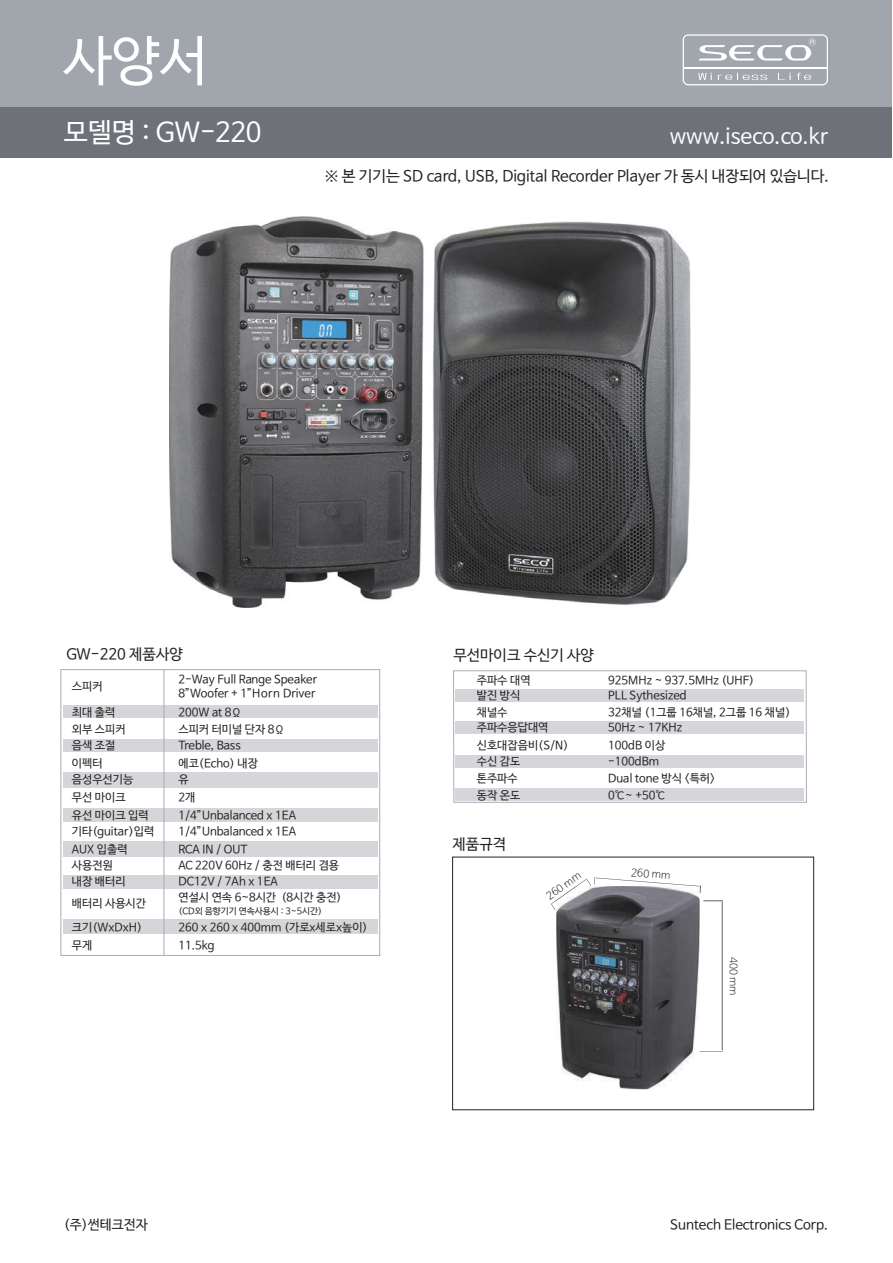
<style>
.page{position:relative;width:893px;height:1263px;background:#fff}
.page>*{position:absolute;margin:0;border:0;box-sizing:border-box;transform-origin:0 0}
.t1{font:53.85px "Nanum Barun Gothic OTF KS Cms UHC H";color:#fff}
.t2{font:27px "Nanum Barun Gothic OTF KS Cms UHC H";letter-spacing:-.02em;color:#fff}
.t3{font:21px "Nanum Barun Gothic OTF KS Cms UHC H";color:#fff}
.t4{font:15.3px "Nanum Barun Gothic OTF KS Cms UHC H";color:#242122}
.t5{font:15px "Nanum Barun Gothic OTF KS Cms UHC H";color:#242122}
.t6{font:13.5px "Nanum Barun Gothic OTF KS Cms UHC H";color:#231f20}
.t7{font:11.4px/15.8px "Nanum Barun Gothic OTF KS Cms UHC H";color:#242122}
.t8{font:10.5px "Nanum Barun Gothic OTF Light KS Cms UHC H";color:#242122}
.t9{font:10.2px "Nanum Barun Gothic OTF Light KS Cms UHC H";color:#242122}
.t10{font:9px "Nanum Barun Gothic OTF KS Cms UHC H";color:#242122}
</style>
<div class="page">
<div style="left:0;top:0;width:892px;height:107px;background:#a0a6ac"></div>
<div style="left:0;top:107px;width:892px;height:51px;background:#6e7178"></div>
<svg style="left:683px;top:34px;width:145px;height:51px"></svg>
<div style="left:453px;top:670px;width:354px;height:133px;border:1px solid #a8adb5"></div>
<div style="left:456px;top:689px;width:348px;height:13px;background:#d5d6d9"></div>
<div style="left:456px;top:721px;width:348px;height:13px;background:#d5d6d9"></div>
<div style="left:456px;top:755px;width:348px;height:13px;background:#d5d6d9"></div>
<div style="left:456px;top:789px;width:348px;height:12px;background:#d5d6d9"></div>
<div style="left:452px;top:857px;width:362px;height:253px;border:1px solid #242122"></div>
<hr style="left:722px;top:902px;width:1px;height:148px;background:#5c5e63">
<svg style="left:704px;top:901px;width:19px;height:1px"></svg>
<svg style="left:596px;top:878px;width:103px;height:8px"></svg>
<img style="left:556px;top:886px;width:144px;height:203px">
<svg style="left:699px;top:1050px;width:24px;height:2px"></svg>
<svg style="left:694px;top:885px;width:7px;height:8px"></svg>
<svg style="left:551px;top:877px;width:45px;height:33px"></svg>
<div style="left:60px;top:669px;width:320px;height:287px;border:1px solid #a8adb5"></div>
<div style="left:63px;top:705px;width:315px;height:13px;background:#d5d6d9"></div>
<div style="left:63px;top:739px;width:315px;height:13px;background:#d5d6d9"></div>
<div style="left:63px;top:772px;width:315px;height:15px;background:#d5d6d9"></div>
<div style="left:63px;top:808px;width:315px;height:14px;background:#d5d6d9"></div>
<div style="left:63px;top:842px;width:315px;height:15px;background:#d5d6d9"></div>
<div style="left:63px;top:875px;width:315px;height:14px;background:#d5d6d9"></div>
<div style="left:63px;top:920px;width:315px;height:14px;background:#d5d6d9"></div>
<hr style="left:163px;top:670px;width:1px;height:285px;background:#a8adb5">
<img style="left:169px;top:216px;width:521px;height:392px">
<h1 class="t1" style="left:64px;top:38px;width:146px">사양서</h1>
<h2 class="t2" style="left:64px;top:121px;width:199px">모델명 : GW-220</h2>
<h3 class="t3" style="left:670px;top:127px;width:160px">www.iseco.co.kr</h3>
<h3 class="t4" style="left:325px;top:170px;width:506px">※ 본 기기는 SD card, USB, Digital Recorder Player 가 동시 내장되어 있습니다.</h3>
<h3 class="t5" style="left:66px;top:647px;width:118px">GW-220 제품사양</h3>
<p class="t7" style="left:72px;top:679px;width:32px">스피커</p>
<p class="t7" style="left:178px;top:673px;width:140px;line-height:14px">2-Way Full Range Speaker<br>8”Woofer + 1”Horn Driver</p>
<p class="t7" style="left:72px;top:705px;width:45px">최대 출력</p>
<p class="t7" style="left:178px;top:705px;width:65px">200W at 8Ω</p>
<p class="t7" style="left:72px;top:722px;width:55px">외부 스피커</p>
<p class="t7" style="left:178px;top:722px;width:108px">스피커 터미널 단자 8Ω</p>
<p class="t7" style="left:72px;top:739px;width:45px">음색 조절</p>
<p class="t7" style="left:178px;top:739px;width:64px">Treble, Bass</p>
<p class="t7" style="left:72px;top:756px;width:32px">이펙터</p>
<p class="t7" style="left:178px;top:756px;width:81px">에코(Echo) 내장</p>
<p class="t7" style="left:72px;top:773px;width:63px">음성우선기능</p>
<p class="t7" style="left:178px;top:773px;width:12px">유</p>
<p class="t7" style="left:72px;top:809px;width:78px">유선 마이크 입력</p>
<p class="t7" style="left:178px;top:809px;width:119px">1/4”Unbalanced x 1EA</p>
<p class="t7" style="left:178px;top:842px;width:71px">RCA IN / OUT</p>
<p class="t7" style="left:178px;top:891px;width:165px">연설시 연속 6~8시간 (8시간 충전)</p>
<p class="t10" style="left:178px;top:907px;width:145px">(CD외 음향기기 연속사용시 : 3~5시간)</p>
<p class="t7" style="left:72px;top:791px;width:55px">무선 마이크</p>
<p class="t7" style="left:178px;top:791px;width:18px">2개</p>
<p class="t7" style="left:72px;top:824px;width:84px">기타(guitar)입력</p>
<p class="t7" style="left:178px;top:824px;width:119px">1/4”Unbalanced x 1EA</p>
<p class="t7" style="left:178px;top:858px;width:162px">AC 220V 60Hz / 충전 배터리 겸용</p>
<p class="t7" style="left:72px;top:897px;width:76px">배터리 사용시간</p>
<p class="t7" style="left:178px;top:920px;width:191px">260 x 260 x 400mm (가로x세로x높이)</p>
<p class="t7" style="left:72px;top:842px;width:57px">AUX 입출력</p>
<p class="t7" style="left:72px;top:858px;width:55px">사용전원 내장 배터리</p>
<p class="t7" style="left:178px;top:874px;width:101px">DC12V / 7Ah x 1EA</p>
<p class="t7" style="left:72px;top:919px;width:72px;line-height:18.8px">크기(WxDxH) 무게</p>
<p class="t7" style="left:178px;top:939px;width:38px">11.5kg</p>
<h3 class="t5" style="left:453px;top:649px;width:142px">무선마이크 수신기 사양</h3>
<p class="t7" style="left:477px;top:689px;width:45px">발진 방식</p>
<p class="t7" style="left:608px;top:689px;width:80px">PLL Sythesized</p>
<p class="t7" style="left:477px;top:738px;width:93px">신호대잡음비(S/N)</p>
<p class="t7" style="left:608px;top:738px;width:58px">100dB 이상</p>
<p class="t7" style="left:477px;top:755px;width:45px">수신 감도</p>
<p class="t7" style="left:608px;top:755px;width:52px">-100dBm</p>
<p class="t7" style="left:477px;top:673px;width:55px">주파수 대역</p>
<p class="t7" style="left:608px;top:673px;width:147px">925MHz ~ 937.5MHz (UHF)</p>
<p class="t7" style="left:477px;top:705px;width:32px">채널수</p>
<p class="t7" style="left:608px;top:705px;width:184px">32채널 (1그룹 16채널, 2그룹 16 채널)</p>
<p class="t7" style="left:477px;top:720px;width:73px">주파수응답대역</p>
<p class="t7" style="left:608px;top:720px;width:76px">50Hz ~ 17KHz</p>
<p class="t7" style="left:477px;top:771px;width:42px">톤주파수</p>
<p class="t7" style="left:608px;top:771px;width:108px">Dual tone 방식 &lt;특허&gt;</p>
<p class="t7" style="left:477px;top:789px;width:45px">동작 온도</p>
<p class="t7" style="left:608px;top:789px;width:59px">0℃~ +50℃</p>
<h3 class="t5" style="left:453px;top:838px;width:55px">제품규격</h3>
<p class="t8" style="left:545px;top:893px;width:41px;rotate:-35deg">260 mm</p>
<p class="t8" style="left:631px;top:868px;width:41px;rotate:4deg">260 mm</p>
<p class="t9" style="left:738px;top:957px;width:40px;rotate:90deg">400 mm</p>
<p class="t6" style="left:64px;top:1219px;width:86px">(주)썬테크전자</p>
<p class="t6" style="left:670px;top:1219px;width:159px">Suntech Electronics Corp.</p>
</div>
